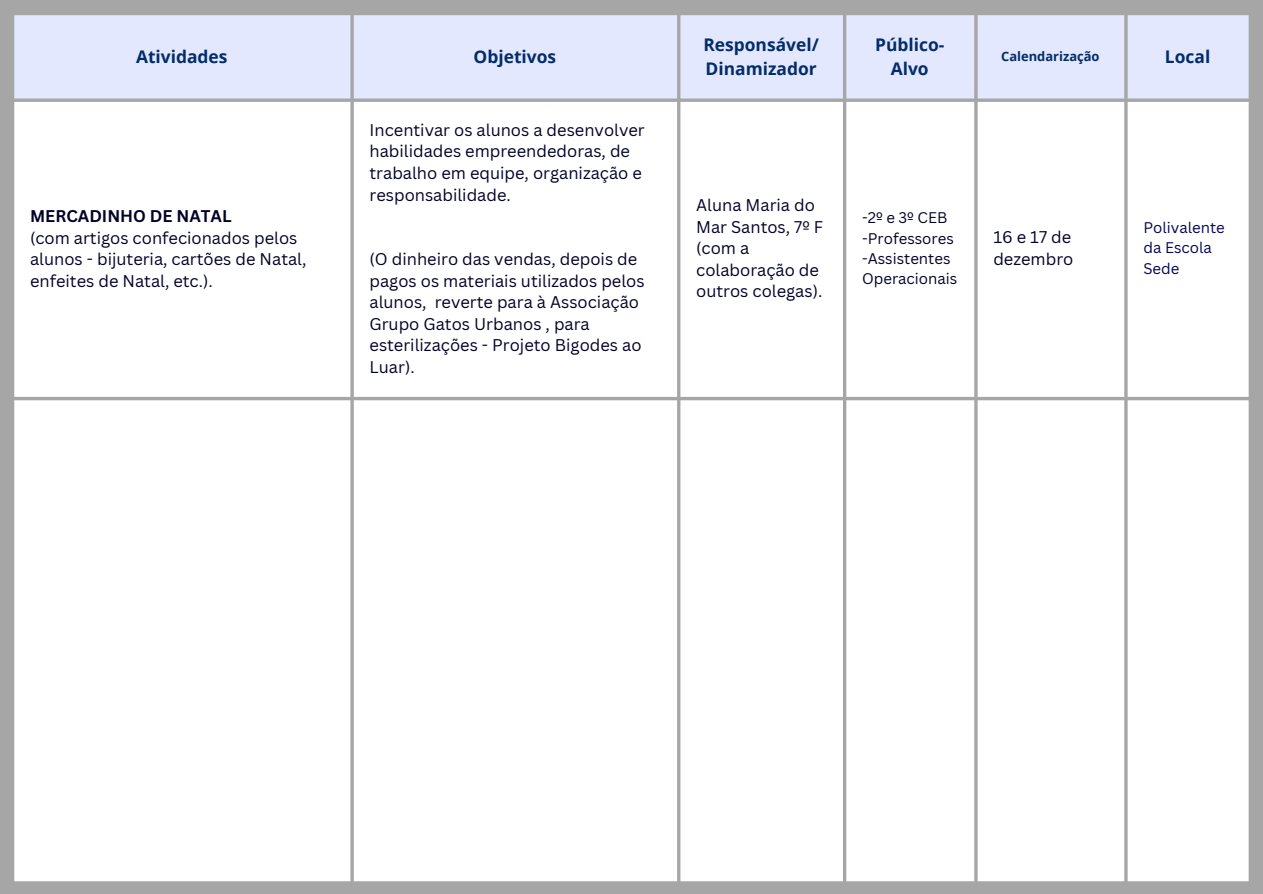
<style>
.page{position:relative;width:1263px;height:894px;background:#fff}
.page>*{position:absolute;margin:0;border:0;box-sizing:border-box;transform-origin:0 0}
.t1{font:700 17.4px/23.7px "Open Sans";color:#032d68;text-align:center}
.t2{font:16.5px/21.5px "Canva Sans";color:#020227}
.t3{font:700 16.5px "Canva Sans";color:#020227}
.t4{font:15px/20.4px "Canva Sans";color:#020227}
.t5{font:15px/20.4px "Canva Sans";color:#040554}
.t6{font:700 12.9px "Open Sans";color:#032d68}
</style>
<div class="page">
<div style="left:0;top:0;width:1263px;height:893px;background:#a6a6a6"></div>
<div style="left:14px;top:15px;width:1235px;height:83px;background:#e3e8ff"></div>
<div style="left:14px;top:102px;width:1235px;height:779px;background:#fff"></div>
<p class="t1" style="left:136px;top:45px;width:93px">Atividades</p>
<p class="t1" style="left:474px;top:45px;width:84px">Objetivos</p>
<p class="t3" style="left:30px;top:204px;width:203px">MERCADINHO DE NATAL</p>
<p class="t2" style="left:30px;top:226px;width:278px">(com artigos confecionados pelos alunos - bijuteria, cartões de Natal, enfeites de Natal, etc.).</p>
<p class="t2" style="left:370px;top:119px;width:277px">Incentivar os alunos a desenvolver habilidades empreendedoras, de trabalho em equipe, organização e responsabilidade.</p>
<p class="t2" style="left:370px;top:248px;width:277px">(O dinheiro das vendas, depois de pagos os materiais utilizados pelos alunos, reverte para à Associação<br>Grupo Gatos Urbanos , para esterilizações - Projeto Bigodes ao<br>Luar).</p>
<p class="t1" style="left:703px;top:33px;width:117px">Responsável/</p>
<p class="t1" style="left:706px;top:56px;width:113px">Dinamizador</p>
<p class="t1" style="left:875px;top:33px;width:71px">Público-<br>Alvo</p>
<p class="t6" style="left:1001px;top:47px;width:100px">Calendarização</p>
<p class="t1" style="left:1165px;top:45px;width:47px">Local</p>
<p class="t2" style="left:696px;top:194px;width:128px">Aluna Maria do<br>Mar Santos, 7º F</p>
<p class="t2" style="left:696px;top:237px;width:128px">(com a colaboração de outros colegas).</p>
<p class="t4" style="left:862px;top:207px;width:87px">-2º e 3º CEB</p>
<p class="t4" style="left:862px;top:227px;width:93px">-Professores</p>
<p class="t4" style="left:862px;top:248px;width:97px">-Assistentes<br>Operacionais</p>
<p class="t2" style="left:993px;top:225px;width:82px;line-height:22.6px">16 e 17 de dezembro</p>
<p class="t5" style="left:1143px;top:217px;width:83px">Polivalente da Escola<br>Sede</p>
</div>
